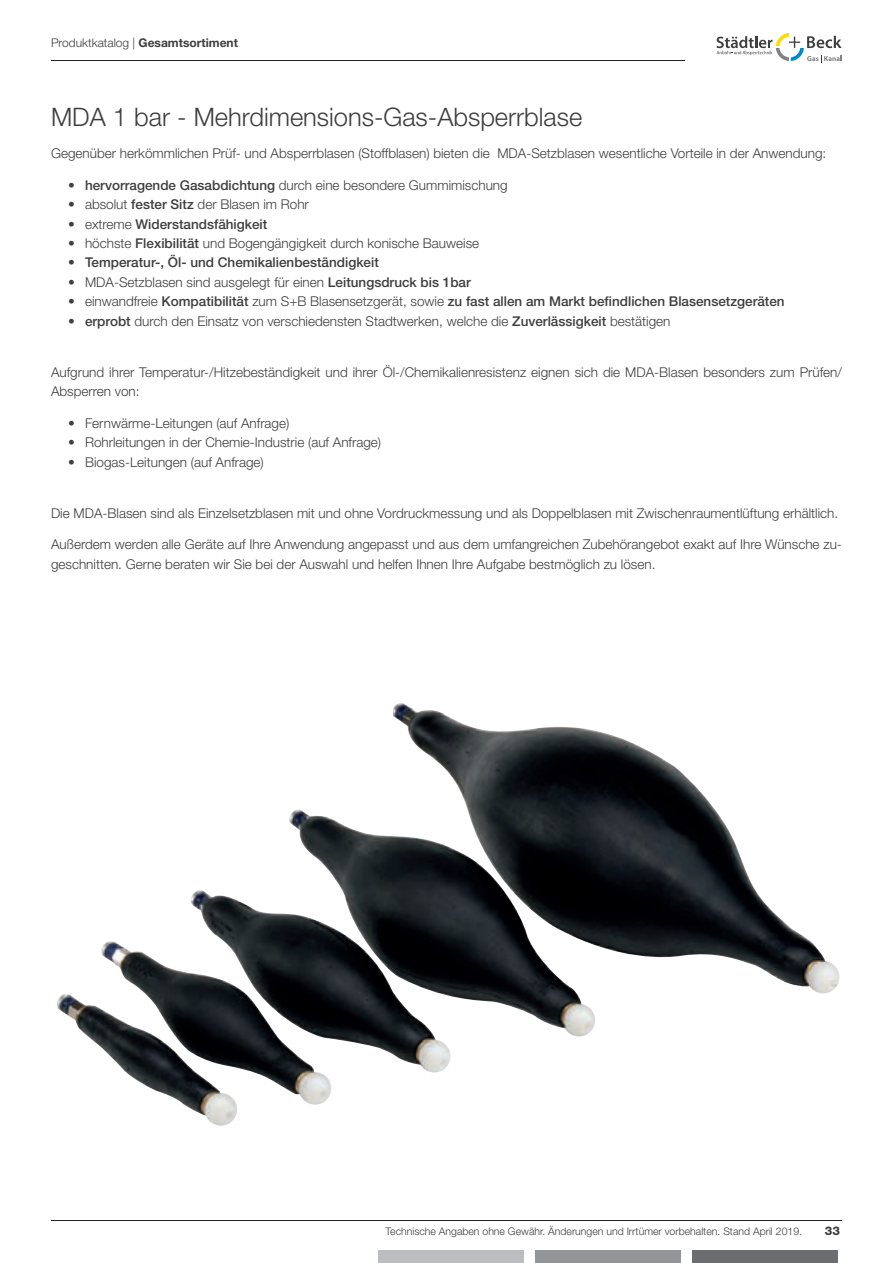
<style>
.page{position:relative;width:893px;height:1263px;background:#fff}
.page>*{position:absolute;margin:0;border:0;box-sizing:border-box;transform-origin:0 0}
.t1{font:300 25.5px "Helvetica Neue LT Std";color:#3e3e3f}
.t2{font:300 13.5px/19.5px "Helvetica Neue LT Std";color:#3e3e3f}
.t3{font:500 13.5px "Helvetica Neue LT Std";color:#3e3e3f}
.t4{font:300 12px "Helvetica Neue LT Std";color:#3e3e3f}
.t5{font:800 12px "Helvetica Neue LT Std";color:#3e3e3f}
.t6{font:300 10.5px "Helvetica Neue LT Std";color:#3e3e3f}
.s1{font-weight:700}
.s2{font-weight:500}
.s3{font-weight:300}
</style>
<div class="page">
<hr style="left:51px;top:60px;width:634px;height:1px;background:#231f20">
<svg style="left:716px;top:33px;width:126px;height:30px"></svg>
<div style="left:378px;top:1250px;width:146px;height:13px;background:#bcbdc0"></div>
<div style="left:692px;top:1250px;width:145px;height:13px;background:#6c6d70"></div>
<div style="left:535px;top:1250px;width:146px;height:13px;background:#939598"></div>
<hr style="left:51px;top:1220px;width:791px;height:1px;background:#231f20">
<img style="left:57px;top:703px;width:782px;height:422px">
<p class="t4" style="left:51px;top:36px;width:188px">Produktkatalog | <span class="s1">Gesamtsortiment</span></p>
<h1 class="t1" style="left:51px;top:101px;width:533px">MDA 1 bar - Mehrdimensions-Gas-Absperrblase</h1>
<p class="t2" style="left:51px;top:143px;width:777px">Gegenüber herkömmlichen Prüf- und Absperrblasen (Stoffblasen) bieten die MDA-Setzblasen wesentliche Vorteile in der Anwendung:</p>
<p class="t2" style="left:68px;top:175px;width:441px">• <span class="s2">hervorragende Gasabdichtung</span> durch eine besondere Gummimischung</p>
<p class="t2" style="left:68px;top:194px;width:242px">• absolut <span class="s2">fester Sitz</span> der Blasen im Rohr</p>
<p class="t3" style="left:68px;top:216px;width:201px"><span class="s3">• extreme</span> Widerstandsfähigkeit</p>
<p class="t2" style="left:68px;top:233px;width:413px">• höchste <span class="s2">Flexibilität</span> und Bogengängigkeit durch konische Bauweise</p>
<p class="t3" style="left:68px;top:255px;width:312px"><span class="s3">•</span> Temperatur-, Öl- und Chemikalienbeständigkeit</p>
<p class="t2" style="left:68px;top:272px;width:404px">• MDA-Setzblasen sind ausgelegt für einen <span class="s2">Leitungsdruck bis 1bar</span></p>
<p class="t3" style="left:68px;top:294px;width:718px"><span class="s3">• einwandfreie</span> Kompatibilität <span class="s3">zum S+B Blasensetzgerät, sowie</span> zu fast allen am Markt befindlichen Blasensetzgeräten</p>
<p class="t2" style="left:68px;top:311px;width:604px">• <span class="s2">erprobt</span> durch den Einsatz von verschiedensten Stadtwerken, welche die <span class="s2">Zuverlässigkeit</span> bestätigen</p>
<p class="t2" style="left:51px;top:362px;width:792px">Aufgrund ihrer Temperatur-/Hitzebeständigkeit und ihrer Öl-/Chemikalienresistenz eignen sich die MDA-Blasen besonders zum Prüfen/<br>Absperren von:</p>
<p class="t2" style="left:68px;top:413px;width:223px">• Fernwärme-Leitungen (auf Anfrage)</p>
<p class="t2" style="left:68px;top:433px;width:315px">• Rohrleitungen in der Chemie-Industrie (auf Anfrage)</p>
<p class="t2" style="left:68px;top:452px;width:197px">• Biogas-Leitungen (auf Anfrage)</p>
<p class="t2" style="left:51px;top:503px;width:789px">Die MDA-Blasen sind als Einzelsetzblasen mit und ohne Vordruckmessung und als Doppelblasen mit Zwischenraumentlüftung erhältlich.</p>
<p class="t2" style="left:51px;top:535px;width:792px">Außerdem werden alle Geräte auf Ihre Anwendung angepasst und aus dem umfangreichen Zubehörangebot exakt auf Ihre Wünsche zu&shy;geschnitten. Gerne beraten wir Sie bei der Auswahl und helfen Ihnen Ihre Aufgabe bestmöglich zu lösen.</p>
<p class="t6" style="left:386px;top:1225px;width:418px">Technische Angaben ohne Gewähr. Änderungen und Irrtümer vorbehalten. Stand April 2019.</p>
<p class="t5" style="left:825px;top:1224px;width:17px">33</p>
</div>
